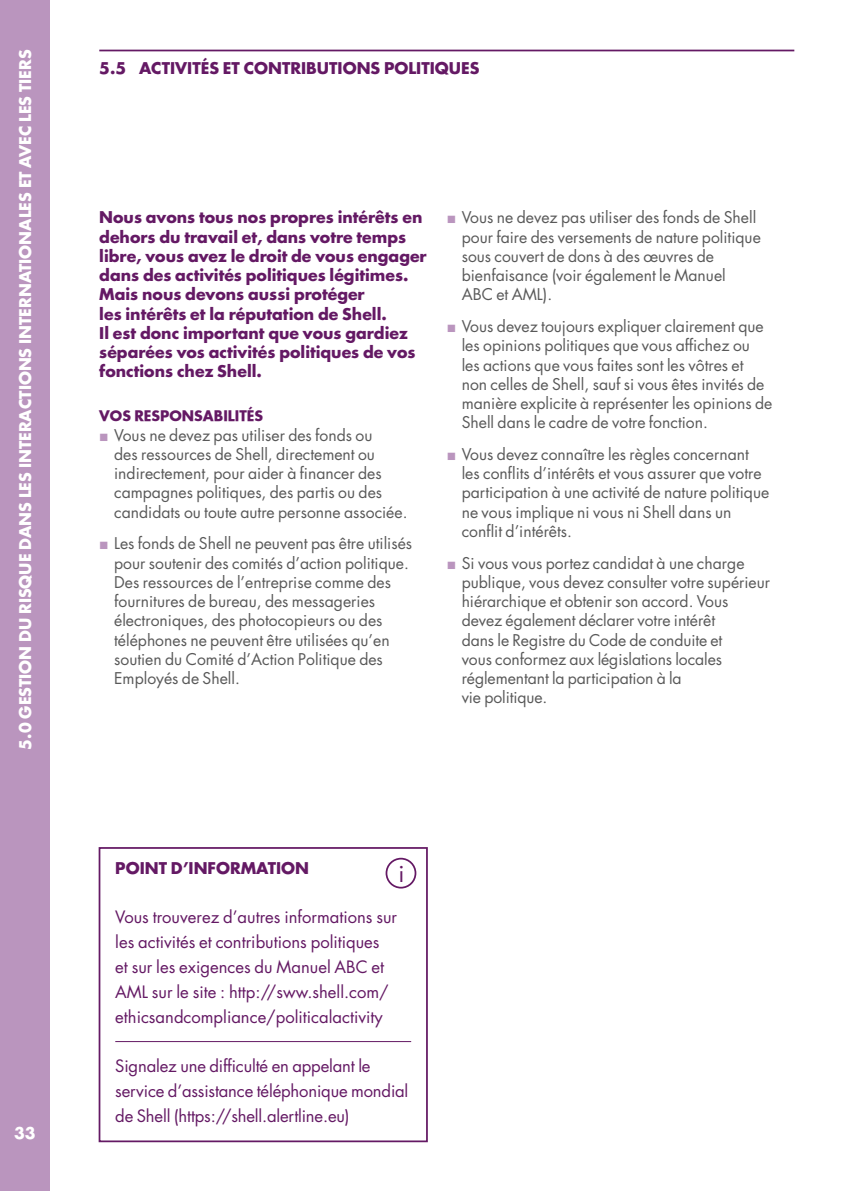
<style>
.page{position:relative;width:844px;height:1191px;background:#fff}
.page>*{position:absolute;margin:0;border:0;box-sizing:border-box;transform-origin:0 0}
.t1{font:22.93px "Futura Std";color:#641964}
.Box_Underscore_Purpl{font:16.62px/24.8px "Futura Std";color:#641964}
.t2{font:15.75px/19.2px "Futura Std";color:#595959}
.Intro__purple{font:700 15.75px/19.2px "Futura Std";color:#641964}
.t3{font:700 15.75px "Futura Std";color:#fff}
.H2__purple{font:700 15.75px "Futura Std";color:#641964}
.H3__white{font:700 15.75px "Futura Std";color:#641964}
.H4__Purple{font:700 14px "Futura";color:#641964}
</style>
<div class="page">
<div style="left:0;top:0;width:50px;height:1191px;background:#ba95be"></div>
<hr style="left:99px;top:50px;width:695px;height:1px;background:#641964">
<hr style="left:115px;top:1041px;width:296px;height:1px;background:#641964">
<div style="left:99px;top:847px;width:328px;height:295px;border:2px solid #641964"></div>
<div style="left:385px;top:857px;width:31px;height:31px;border:2px solid #641964;border-radius:50%"></div>
<p class="t3" style="left:15px;top:749px;width:701px;rotate:-90deg">5.0 GESTION DU RISQUE DANS LES INTERACTIONS INTERNATIONALES ET AVEC LES TIERS</p>
<p class="t3" style="left:14px;top:1123px;width:23px">33</p>
<p class="H2__purple" style="left:99px;top:58px;width:381px">5.5 ACTIVITÉS ET CONTRIBUTIONS POLITIQUES</p>
<p class="Intro__purple" style="left:99px;top:207px;width:329px">Nous avons tous nos propres intérêts en dehors du travail et, dans votre temps libre, vous avez le droit de vous engager dans des activités politiques légitimes.<br>Mais nous devons aussi protéger<br>les intérêts et la réputation de Shell.<br>Il est donc important que vous gardiez séparées vos activités politiques de vos fonctions chez Shell.</p>
<p class="H4__Purple" style="left:99px;top:407px;width:165px">VOS RESPONSABILITÉS</p>
<p class="t2" style="left:114px;top:425px;width:295px">Vous ne devez pas utiliser des fonds ou<br>des ressources de Shell, directement ou indirectement, pour aider à financer des campagnes politiques, des partis ou des candidats ou toute autre personne associée.</p>
<p class="t2" style="left:114px;top:534px;width:299px">Les fonds de Shell ne peuvent pas être utilisés pour soutenir des comités d’action politique.<br>Des ressources de l’entreprise comme des fournitures de bureau, des messageries électroniques, des photocopieurs ou des téléphones ne peuvent être utilisées qu’en soutien du Comité d’Action Politique des Employés de Shell.</p>
<p class="t2" style="left:461px;top:208px;width:300px">Vous ne devez pas utiliser des fonds de Shell pour faire des versements de nature politique sous couvert de dons à des œuvres de bienfaisance (voir également le Manuel ABC et AML).</p>
<p class="t2" style="left:461px;top:317px;width:312px">Vous devez toujours expliquer clairement que les opinions politiques que vous affichez ou<br>les actions que vous faites sont les vôtres et non celles de Shell, sauf si vous êtes invités de manière explicite à représenter les opinions de Shell dans le cadre de votre fonction.</p>
<p class="t2" style="left:461px;top:445px;width:309px">Vous devez connaître les règles concernant les conflits d’intérêts et vous assurer que votre participation à une activité de nature politique ne vous implique ni vous ni Shell dans un conflit d’intérêts.</p>
<p class="t2" style="left:461px;top:553px;width:310px">Si vous vous portez candidat à une charge publique, vous devez consulter votre supérieur hiérarchique et obtenir son accord. Vous devez également déclarer votre intérêt<br>dans le Registre du Code de conduite et<br>vous conformez aux législations locales réglementant la participation à la<br>vie politique.</p>
<p class="H3__white" style="left:115px;top:857px;width:195px">POINT D’INFORMATION</p>
<p class="Box_Underscore_Purpl" style="left:115px;top:905px;width:283px">Vous trouverez d’autres informations sur les activités et contributions politiques<br>et sur les exigences du Manuel ABC et AML sur le site : http://sww.shell.com/ ethicsandcompliance/politicalactivity</p>
<p class="Box_Underscore_Purpl" style="left:115px;top:1053px;width:294px">Signalez une difficulté en appelant le service d’assistance téléphonique mondial de Shell (https://shell.alertline.eu)</p>
<p class="t1" style="left:398px;top:859px;width:8px">i</p>
</div>
